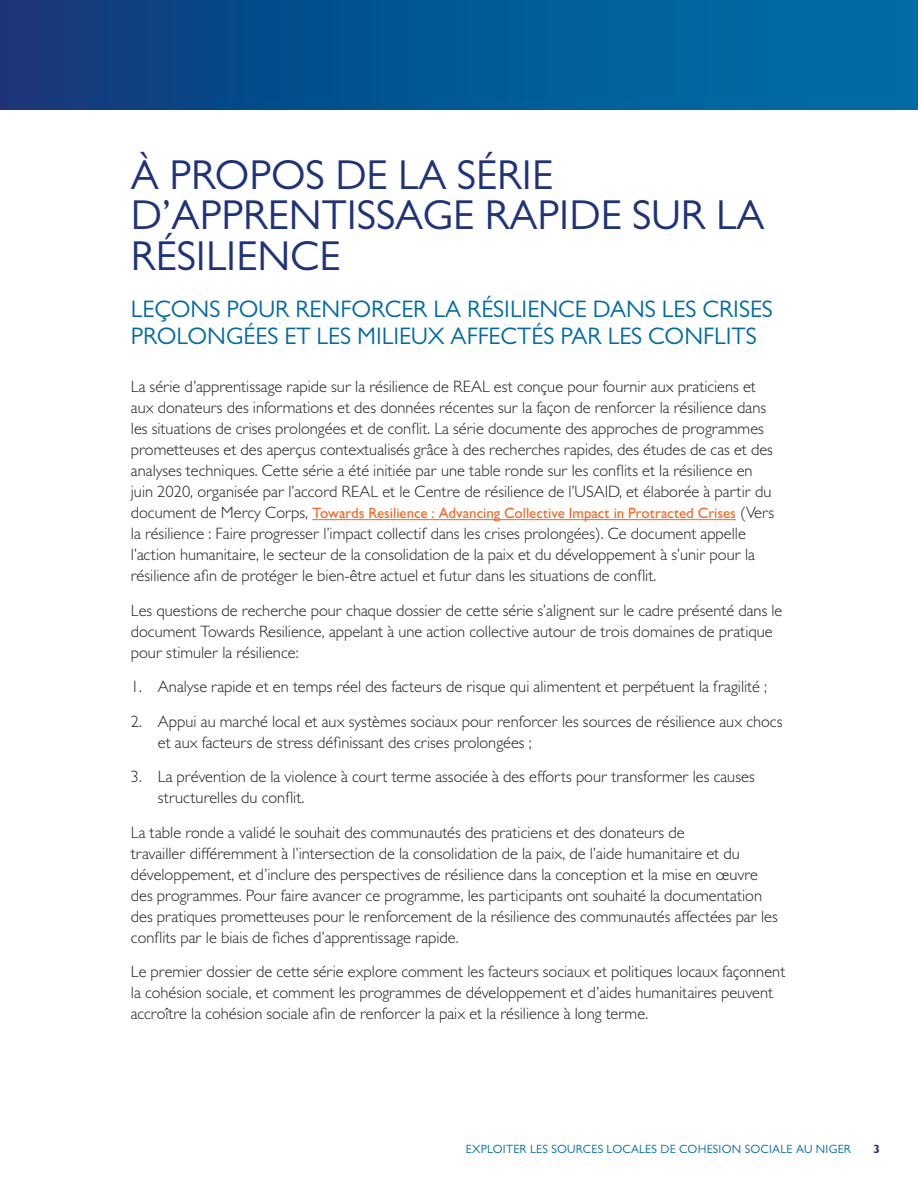
<style>
.page{position:relative;width:918px;height:1188px;background:#fff}
.page>*{position:absolute;margin:0;border:0;box-sizing:border-box;transform-origin:0 0}
.Heading{font:42px/40.5px "Gill Sans MT Std";color:#1e337a}
.Subhead{font:24px/27px "Gill Sans MT Std";color:#006ca3}
.Text___Inside_front{font:300 16.5px/21px "Gill Sans MT Std";color:#231f20}
.Text___Inside_front-2{font:500 15px "Gill Sans MT Std";letter-spacing:-.005em;color:#f36621}
.t1{font:12px "Gill Sans MT Std";letter-spacing:.02em;color:#006ca3}
.t2{font:700 12px "Gill Sans MT Std";color:#1e337a}
.s1{font-weight:300;font-size:16.5px;color:#231f20}
</style>
<div class="page">
<div style="left:0;top:0;width:918px;height:110px;background:linear-gradient(to right,#103a7d,#0073a8)"></div>
<hr style="left:312px;top:519px;width:424px;height:1px;background:#f36621">
<p class="Heading" style="left:131px;top:154px;width:424px">À PROPOS DE LA SÉRIE</p>
<p class="Heading" style="left:131px;top:195px;width:635px">D’APPRENTISSAGE RAPIDE SUR LA<br>RÉSILIENCE</p>
<p class="Subhead" style="left:131px;top:295px;width:644px">LEÇONS POUR RENFORCER LA RÉSILIENCE DANS LES CRISES<br>PROLONGÉES ET LES MILIEUX AFFECTÉS PAR LES CONFLITS</p>
<p class="Text___Inside_front" style="left:131px;top:376px;width:644px">La série d’apprentissage rapide sur la résilience de REAL est conçue pour fournir aux praticiens et aux donateurs des informations et des données récentes sur la façon de renforcer la résilience dans les situations de crises prolongées et de conflit. La série documente des approches de programmes prometteuses et des aperçus contextualisés grâce à des recherches rapides, des études de cas et des analyses techniques. Cette série a été initiée par une table ronde sur les conflits et la résilience en juin 2020, organisée par l’accord REAL et le Centre de résilience de l’USAID, et élaborée à partir du</p>
<p class="Text___Inside_front-2" style="left:131px;top:504px;width:645px"><span class="s1">document de Mercy Corps,</span> Towards Resilience : Advancing Collective Impact in Protracted Crises <span class="s1">(Vers</span></p>
<p class="Text___Inside_front" style="left:131px;top:523px;width:626px">la résilience : Faire progresser l’impact collectif dans les crises prolongées). Ce document appelle l’action humanitaire, le secteur de la consolidation de la paix et du développement à s’unir pour la résilience afin de protéger le bien-être actuel et futur dans les situations de conflit.</p>
<p class="Text___Inside_front" style="left:131px;top:599px;width:653px">Les questions de recherche pour chaque dossier de cette série s’alignent sur le cadre présenté dans le document Towards Resilience, appelant à une action collective autour de trois domaines de pratique pour stimuler la résilience:</p>
<p class="Text___Inside_front" style="left:131px;top:676px;width:638px">1. Analyse rapide et en temps réel des facteurs de risque qui alimentent et perpétuent la fragilité ;</p>
<p class="Text___Inside_front" style="left:158px;top:710px;width:626px;text-indent:-27px">2. Appui au marché local et aux systèmes sociaux pour renforcer les sources de résilience aux chocs et aux facteurs de stress définissant des crises prolongées ;</p>
<p class="Text___Inside_front" style="left:158px;top:766px;width:598px;text-indent:-27px">3. La prévention de la violence à court terme associée à des efforts pour transformer les causes structurelles du conflit.</p>
<p class="Text___Inside_front" style="left:131px;top:821px;width:648px">La table ronde a validé le souhait des communautés des praticiens et des donateurs de<br>travailler différemment à l’intersection de la consolidation de la paix, de l’aide humanitaire et du développement, et d’inclure des perspectives de résilience dans la conception et la mise en œuvre des programmes. Pour faire avancer ce programme, les participants ont souhaité la documentation des pratiques prometteuses pour le renforcement de la résilience des communautés affectées par les conflits par le biais de fiches d’apprentissage rapide.</p>
<p class="Text___Inside_front" style="left:131px;top:961px;width:656px">Le premier dossier de cette série explore comment les facteurs sociaux et politiques locaux façonnent la cohésion sociale, et comment les programmes de développement et d’aides humanitaires peuvent accroître la cohésion sociale afin de renforcer la paix et la résilience à long terme.</p>
<p class="t1" style="left:466px;top:1142px;width:387px">EXPLOITER LES SOURCES LOCALES DE COHESION SOCIALE AU NIGER</p>
<p class="t2" style="left:874px;top:1141px;width:8px">3</p>
</div>
